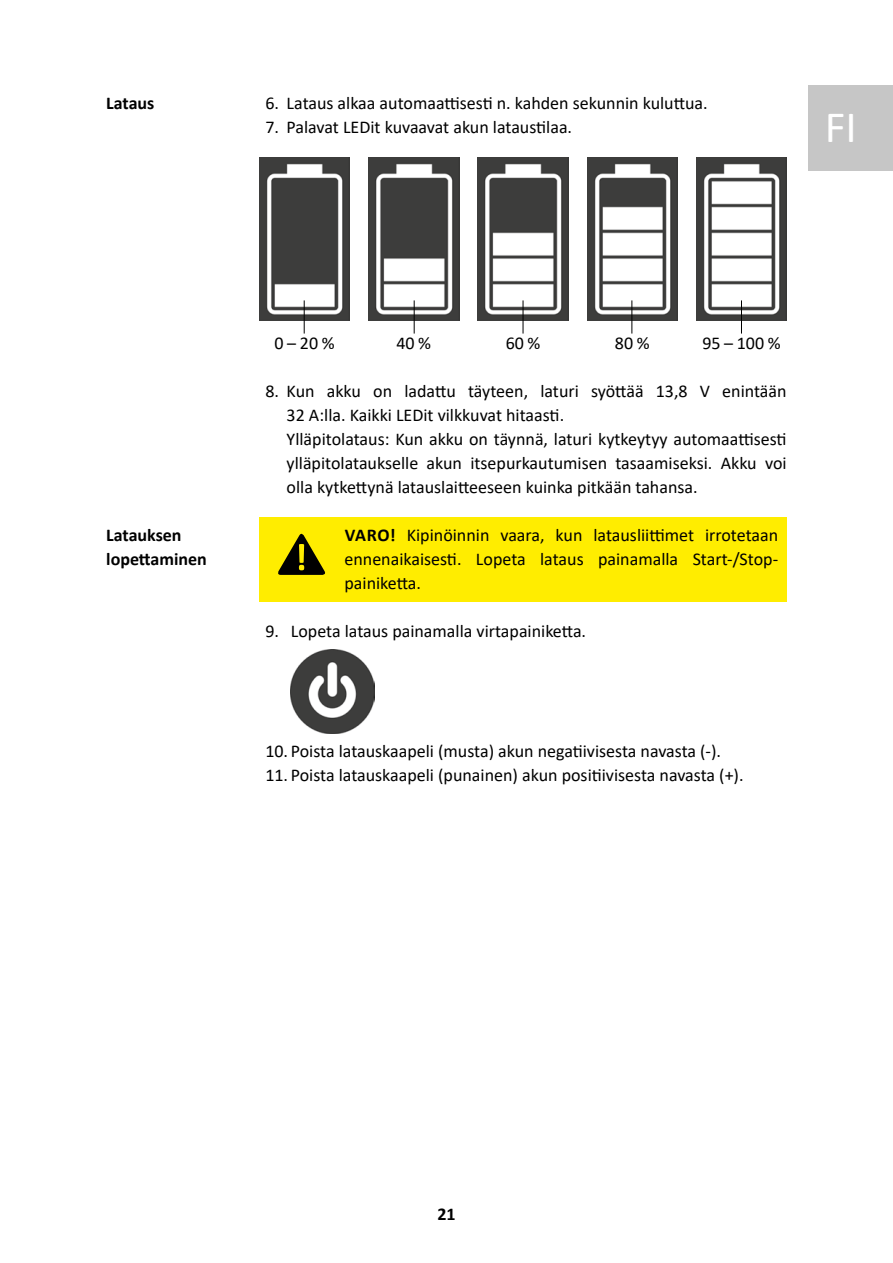
<style>
.page{position:relative;width:893px;height:1263px;background:#fff}
.page>*{position:absolute;margin:0;border:0;box-sizing:border-box;transform-origin:0 0}
.t1{font:45px "Calibri";color:#fff}
.t2{font:18px/24px "Calibri";color:#000}
.t3{font:700 18px/24px "Calibri";color:#000}
.s1{font-weight:700}
</style>
<div class="page">
<div style="left:808px;top:85px;width:85px;height:85px;background:#c6c6c6"></div>
<img style="left:259px;top:157px;width:91px;height:164px">
<img style="left:369px;top:157px;width:90px;height:164px">
<img style="left:478px;top:157px;width:90px;height:164px">
<img style="left:587px;top:157px;width:90px;height:164px">
<img style="left:696px;top:157px;width:91px;height:164px">
<hr style="left:304px;top:300px;width:1px;height:34px;background:#000">
<hr style="left:414px;top:300px;width:1px;height:34px;background:#000">
<hr style="left:523px;top:300px;width:1px;height:34px;background:#000">
<hr style="left:631px;top:300px;width:1px;height:34px;background:#000">
<hr style="left:741px;top:300px;width:1px;height:34px;background:#000">
<div style="left:259px;top:517px;width:528px;height:84px;background:#ffed00"></div>
<svg style="left:278px;top:533px;width:47px;height:42px"></svg>
<img style="left:291px;top:649px;width:84px;height:84px">
<p class="t3" style="left:106px;top:91px;width:50px">Lataus</p>
<p class="t2" style="left:265px;top:91px;width:444px">6. Lataus alkaa automaattisesti n. kahden sekunnin kuluttua.</p>
<p class="t2" style="left:265px;top:115px;width:308px">7. Palavat LEDit kuvaavat akun lataustilaa.</p>
<h1 class="t1" style="left:825px;top:96px;width:33px">FI</h1>
<p class="t3" style="left:106px;top:523px;width:102px">Latauksen lopettaminen</p>
<p class="t2" style="left:275px;top:331px;width:62px">0 – 20 %</p>
<p class="t2" style="left:396px;top:331px;width:36px">40 %</p>
<p class="t2" style="left:506px;top:331px;width:36px">60 %</p>
<p class="t2" style="left:615px;top:331px;width:36px">80 %</p>
<p class="t2" style="left:702px;top:331px;width:80px">95 – 100 %</p>
<p class="t2" style="left:287px;top:379px;width:501px;text-indent:-21px">8. Kun akku on ladattu täyteen, laturi syöttää 13,8 V enintään 32 A:lla. Kaikki LEDit vilkkuvat hitaasti.<br>Ylläpitolataus: Kun akku on täynnä, laturi kytkeytyy automaattisesti ylläpitolataukselle akun itsepurkautumisen tasaamiseksi. Akku voi olla kytkettynä latauslaitteeseen kuinka pitkään tahansa.</p>
<p class="t2" style="left:344px;top:523px;width:435px;text-align:justify"><span class="s1">VARO!</span> Kipinöinnin vaara, kun latausliittimet irrotetaan ennenaikaisesti. Lopeta lataus painamalla Start-/Stop&shy;painiketta.</p>
<p class="t2" style="left:265px;top:619px;width:322px">9. Lopeta lataus painamalla virtapainiketta.</p>
<p class="t2" style="left:265px;top:739px;width:457px">10. Poista latauskaapeli (musta) akun negatiivisesta navasta (-).</p>
<p class="t2" style="left:265px;top:763px;width:480px">11. Poista latauskaapeli (punainen) akun positiivisesta navasta (+).</p>
<p class="t3" style="left:437px;top:1202px;width:20px">21</p>
</div>
